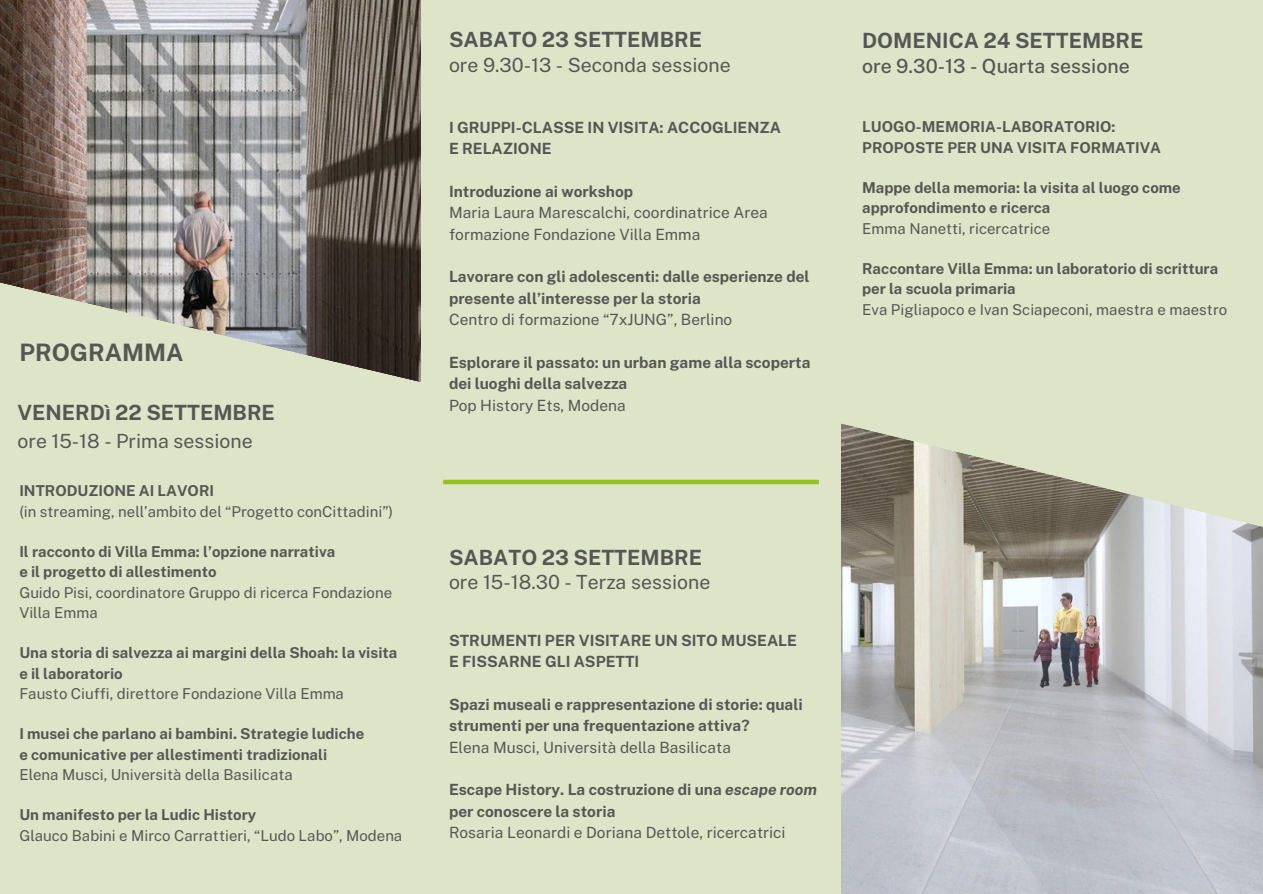
<style>
.page{position:relative;width:1263px;height:894px;background:#fff}
.page>*{position:absolute;margin:0;border:0;box-sizing:border-box;transform-origin:0 0}
.t1{font:700 24px "Public Sans";color:#565754}
.t2{font:700 21px "Public Sans";color:#565754}
.t3{font:19.5px "Public Sans";color:#565754}
.t4{font:500 19.5px "Public Sans";color:#565754}
.t5{font:700 15.45px/21.3px "Public Sans";color:#565754}
.t6{font:15.45px/21.3px "Public Sans";color:#565754}
.t7{font:700 15px/20.2px "Public Sans";color:#565754}
.t8{font:15px/20.2px "Public Sans";color:#565754}
.s1{font-style:italic}
</style>
<div class="page">
<div style="left:0;top:0;width:1263px;height:893px;background:#dee4c8"></div>
<img style="left:0;top:0;width:420px;height:278px">
<img style="left:841px;top:528px;width:422px;height:364px">
<svg style="left:841px;top:423px;width:422px;height:105px"></svg>
<svg style="left:0;top:278px;width:421px;height:104px"></svg>
<div style="left:443px;top:479px;width:376px;height:5px;background:#94c121"></div>
<p class="t1" style="left:19px;top:338px;width:166px">PROGRAMMA</p>
<p class="t2" style="left:18px;top:400px;width:259px">VENERDì 22 SETTEMBRE</p>
<p class="t3" style="left:18px;top:429px;width:237px">ore 15-18 - Prima sessione</p>
<p class="t7" style="left:19px;top:480px;width:196px">INTRODUZIONE AI LAVORI</p>
<p class="t8" style="left:19px;top:501px;width:375px">(in streaming, nell’ambito del “Progetto conCittadini”)</p>
<p class="t7" style="left:19px;top:541px;width:318px">Il racconto di Villa Emma: l’opzione narrativa</p>
<p class="t7" style="left:19px;top:561px;width:199px">e il progetto di allestimento</p>
<p class="t8" style="left:19px;top:581px;width:374px">Guido Pisi, coordinatore Gruppo di ricerca Fondazione<br>Villa Emma</p>
<p class="t7" style="left:19px;top:642px;width:380px">Una storia di salvezza ai margini della Shoah: la visita e il laboratorio</p>
<p class="t8" style="left:19px;top:683px;width:326px">Fausto Ciuffi, direttore Fondazione Villa Emma</p>
<p class="t7" style="left:19px;top:723px;width:346px">I musei che parlano ai bambini. Strategie ludiche</p>
<p class="t7" style="left:19px;top:743px;width:309px">e comunicative per allestimenti tradizionali</p>
<p class="t8" style="left:19px;top:764px;width:275px">Elena Musci, Università della Basilicata</p>
<p class="t7" style="left:19px;top:804px;width:238px">Un manifesto per la Ludic History</p>
<p class="t8" style="left:19px;top:824px;width:385px">Glauco Babini e Mirco Carrattieri, “Ludo Labo”, Modena</p>
<p class="t2" style="left:449px;top:27px;width:255px">SABATO 23 SETTEMBRE</p>
<p class="t2" style="left:862px;top:28px;width:283px">DOMENICA 24 SETTEMBRE</p>
<p class="t3" style="left:449px;top:53px;width:283px">ore 9.30-13 - Seconda sessione</p>
<p class="t4" style="left:862px;top:54px;width:269px">ore 9.30-13 - Quarta sessione</p>
<p class="t5" style="left:449px;top:116px;width:334px">I GRUPPI-CLASSE IN VISITA: ACCOGLIENZA</p>
<p class="t5" style="left:449px;top:138px;width:104px">E RELAZIONE</p>
<p class="t5" style="left:449px;top:180px;width:186px">Introduzione ai workshop</p>
<p class="t6" style="left:449px;top:202px;width:320px">Maria Laura Marescalchi, coordinatrice Area formazione Fondazione Villa Emma</p>
<p class="t5" style="left:449px;top:266px;width:362px">Lavorare con gli adolescenti: dalle esperienze del presente all’interesse per la storia</p>
<p class="t6" style="left:449px;top:309px;width:285px">Centro di formazione “7xJUNG”, Berlino</p>
<p class="t5" style="left:449px;top:351px;width:363px">Esplorare il passato: un urban game alla scoperta dei luoghi della salvezza</p>
<p class="t6" style="left:449px;top:394px;width:178px">Pop History Ets, Modena</p>
<p class="t7" style="left:862px;top:117px;width:255px">LUOGO-MEMORIA-LABORATORIO:</p>
<p class="t7" style="left:862px;top:137px;width:300px">PROPOSTE PER UNA VISITA FORMATIVA</p>
<p class="t7" style="left:862px;top:177px;width:320px">Mappe della memoria: la visita al luogo come approfondimento e ricerca</p>
<p class="t8" style="left:862px;top:218px;width:190px">Emma Nanetti, ricercatrice</p>
<p class="t7" style="left:862px;top:258px;width:358px">Raccontare Villa Emma: un laboratorio di scrittura</p>
<p class="t7" style="left:862px;top:279px;width:155px">per la scuola primaria</p>
<p class="t8" style="left:862px;top:299px;width:367px">Eva Pigliapoco e Ivan Sciapeconi, maestra e maestro</p>
<p class="t2" style="left:449px;top:545px;width:255px">SABATO 23 SETTEMBRE</p>
<p class="t3" style="left:449px;top:570px;width:263px">ore 15-18.30 - Terza sessione</p>
<p class="t5" style="left:449px;top:629px;width:349px">STRUMENTI PER VISITARE UN SITO MUSEALE</p>
<p class="t5" style="left:449px;top:650px;width:192px">E FISSARNE GLI ASPETTI</p>
<p class="t5" style="left:449px;top:693px;width:355px">Spazi museali e rappresentazione di storie: quali strumenti per una frequentazione attiva?</p>
<p class="t6" style="left:449px;top:736px;width:284px">Elena Musci, Università della Basilicata</p>
<p class="t5" style="left:449px;top:779px;width:369px">Escape History. La costruzione di una <span class="s1">escape room </span>per conoscere la storia</p>
<p class="t6" style="left:449px;top:821px;width:338px">Rosaria Leonardi e Doriana Dettole, ricercatrici</p>
</div>
